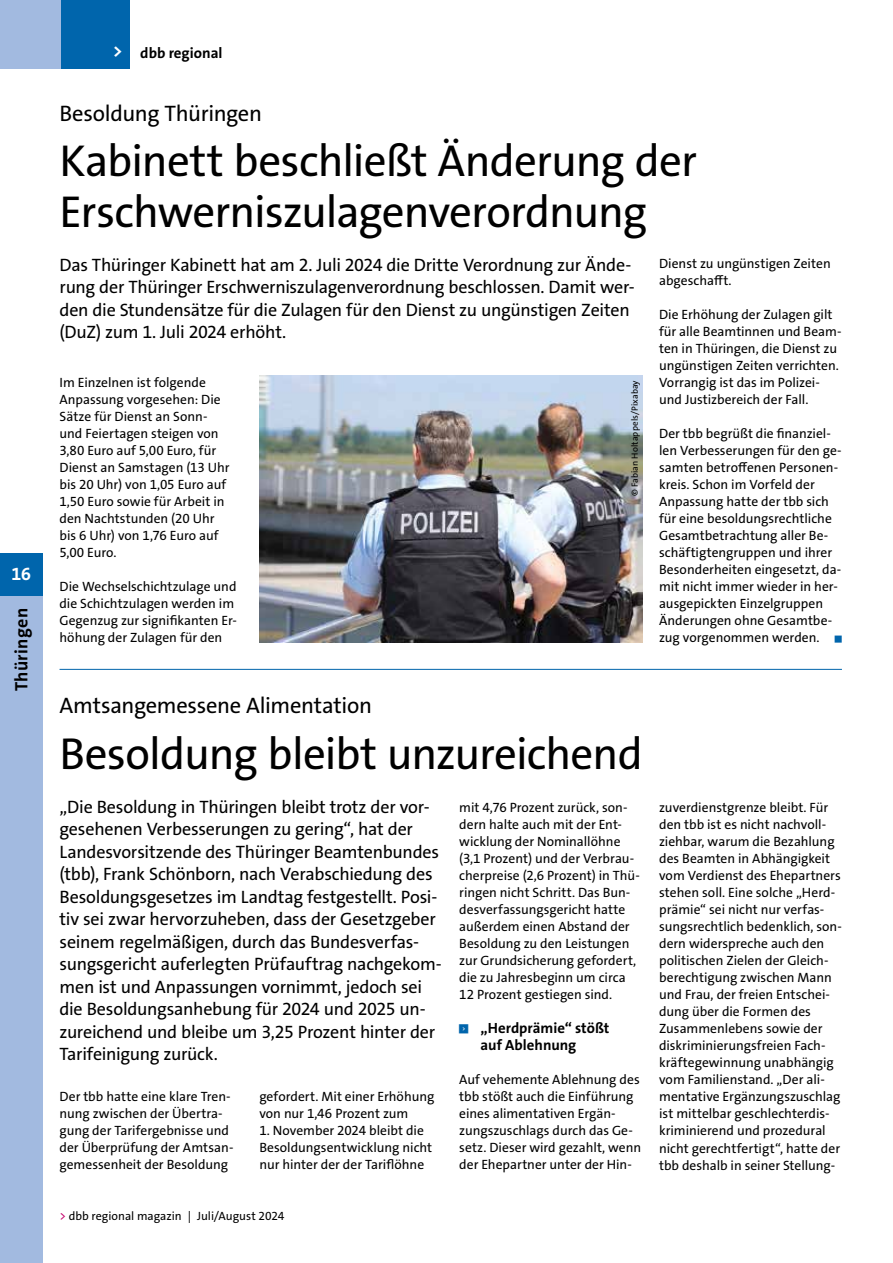
<style>
.page{position:relative;width:893px;height:1263px;background:#fff}
.page>*{position:absolute;margin:0;border:0;box-sizing:border-box;transform-origin:0 0}
.t1{font:98.85px "The Sans Os F";color:#0065ac;scale:.13 1}
.t2{font:45px/51px "The Sans Os F";letter-spacing:-.02em;color:#000}
.t3{font:22.5px "The Sans Os F";letter-spacing:-.015em;color:#000}
.t4{font:18px/22.5px "The Sans Os F";letter-spacing:-.015em;color:#000}
.t5{font:700 18px "The Sans Os F";letter-spacing:.02em;color:#000}
.t6{font:700 18px "The Sans Os F";color:#fff}
.t7{font:700 15px "The Sans Os F";color:#000}
.t8{font:700 14.85px/17px "The Sans Os F";color:#000}
.t9{font:13.5px/17px "The Sans Os F";color:#000}
.t10{font:12px "The Sans Os F";color:#000}
.t11{font:9px "The Sans Os F";letter-spacing:.015em;color:#000}
.t12{font:5.85px "Top Numbers";color:#0065ac}
.s1{font-size:18px;color:#fff}
.s2{color:#c3006b}
</style>
<div class="page">
<img style="left:259px;top:376px;width:383px;height:266px">
<hr style="left:60px;top:669px;width:782px;height:1px;background:#0065ac">
<div style="left:0;top:0;width:130px;height:68px;background:#a2bae0"></div>
<div style="left:62px;top:0;width:68px;height:68px;background:#0065ac"></div>
<div style="left:0;top:595px;width:43px;height:668px;background:#a2bae0"></div>
<div style="left:0;top:553px;width:43px;height:42px;background:#0065ac"></div>
<h3 class="t6" style="left:12px;top:562px;width:21px">16</h3>
<h3 class="t5" style="left:10px;top:691px;width:85px;rotate:-90deg">Thüringen</h3>
<p class="t7" style="left:113px;top:44px;width:111px"><span class="s1">&gt;</span> dbb regional</p>
<h3 class="t3" style="left:60px;top:99px;width:204px">Besoldung Thüringen</h3>
<h2 class="t2" style="left:60px;top:136px;width:639px">Kabinett beschließt Änderung der<br>Erschwerniszulagenverordnung</h2>
<p class="t4" style="left:60px;top:254px;width:577px">Das Thüringer Kabinett hat am 2. Juli 2024 die Dritte Verordnung zur Ände&shy;rung der Thüringer Erschwerniszulagenverordnung beschlossen. Damit wer&shy;den die Stundensätze für die Zulagen für den Dienst zu ungünstigen Zeiten (DuZ) zum 1. Juli 2024 erhöht.</p>
<p class="t9" style="left:60px;top:374px;width:172px">Im Einzelnen ist folgende<br>Anpassung vorgesehen: Die<br>Sätze für Dienst an Sonn&shy;und Feiertagen steigen von<br>3,80 Euro auf 5,00 Euro, für<br>Dienst an Samstagen (13 Uhr bis 20 Uhr) von 1,05 Euro auf<br>1,50 Euro sowie für Arbeit in den Nachtstunden (20 Uhr bis 6 Uhr) von 1,76 Euro auf<br>5,00 Euro.</p>
<p class="t9" style="left:60px;top:578px;width:179px">Die Wechselschichtzulage und die Schichtzulagen werden im<br>Gegenzug zur signifikanten Er&shy;höhung der Zulagen für den</p>
<p class="t9" style="left:659px;top:255px;width:173px">Dienst zu ungünstigen Zeiten abgeschafft.</p>
<p class="t9" style="left:659px;top:306px;width:184px">Die Erhöhung der Zulagen gilt für alle Beamtinnen und Beam&shy;ten in Thüringen, die Dienst zu ungünstigen Zeiten verrichten.<br>Vorrangig ist das im Polizei&shy;und Justizbereich der Fall.</p>
<p class="t9" style="left:659px;top:425px;width:184px">Der tbb begrüßt die finanziel&shy;len Verbesserungen für den ge&shy;samten betroffenen Personen&shy;kreis. Schon im Vorfeld der<br>Anpassung hatte der tbb sich für eine besoldungsrechtliche<br>Gesamtbetrachtung aller Be&shy;schäftigtengruppen und ihrer<br>Besonderheiten eingesetzt, da&shy;mit nicht immer wieder in her&shy;ausgepickten Einzelgruppen<br>Änderungen ohne Gesamtbe&shy;zug vorgenommen werden.</p>
<p class="t11" style="left:629px;top:496px;width:117px;rotate:-90deg">© Fabian Holtappels/Pixabay</p>
<h1 class="t1" style="left:835px;top:521px;width:56px">_</h1>
<h3 class="t3" style="left:60px;top:691px;width:314px">Amtsangemessene Alimentation</h3>
<h2 class="t2" style="left:60px;top:728px;width:585px">Besoldung bleibt unzureichend</h2>
<p class="t4" style="left:60px;top:795px;width:384px">„Die Besoldung in Thüringen bleibt trotz der vor&shy;gesehenen Verbesserungen zu gering“, hat der Landesvorsitzende des Thüringer Beamtenbundes (tbb), Frank Schönborn, nach Verabschiedung des Besoldungsgesetzes im Landtag festgestellt. Posi&shy;tiv sei zwar hervorzuheben, dass der Gesetzgeber seinem regelmäßigen, durch das Bundesverfas&shy;sungsgericht auferlegten Prüfauftrag nachgekom&shy;men ist und Anpassungen vornimmt, jedoch sei die Besoldungsanhebung für 2024 und 2025 un&shy;zureichend und bleibe um 3,25 Prozent hinter der Tarifeinigung zurück.</p>
<p class="t9" style="left:60px;top:1088px;width:175px">Der tbb hatte eine klare Tren&shy;nung zwischen der Übertra&shy;gung der Tarifergebnisse und der Überprüfung der Amtsan&shy;gemessenheit der Besoldung</p>
<p class="t9" style="left:259px;top:1088px;width:176px">gefordert. Mit einer Erhöhung von nur 1,46 Prozent zum</p>
<p class="t9" style="left:459px;top:799px;width:182px">mit 4,76 Prozent zurück, son&shy;dern halte auch mit der Ent&shy;wicklung der Nominallöhne (3,1 Prozent) und der Verbrau&shy;cherpreise (2,6 Prozent) in Thü&shy;ringen nicht Schritt. Das Bun&shy;desverfassungsgericht hatte außerdem einen Abstand der<br>Besoldung zu den Leistungen zur Grundsicherung gefordert, die zu Jahresbeginn um circa<br>12 Prozent gestiegen sind.</p>
<p class="t12" style="left:459px;top:1024px;width:11px">&lt;</p>
<p class="t8" style="left:480px;top:1020px;width:130px">„Herdprämie“ stößt auf Ablehnung</p>
<p class="t9" style="left:459px;top:1071px;width:183px">Auf vehemente Ablehnung des tbb stößt auch die Einführung eines alimentativen Ergän&shy;zungszuschlags durch das Ge&shy;setz. Dieser wird gezahlt, wenn der Ehepartner unter der Hin-</p>
<p class="t9" style="left:259px;top:1122px;width:174px">1. November 2024 bleibt die<br>Besoldungsentwicklung nicht nur hinter der der Tariflöhne</p>
<p class="t10" style="left:60px;top:1208px;width:226px"><span class="s2">&gt;</span> dbb regional magazin | Juli/August 2024</p>
<p class="t9" style="left:659px;top:799px;width:184px">zuverdienstgrenze bleibt. Für den tbb ist es nicht nachvoll&shy;ziehbar, warum die Bezahlung des Beamten in Abhängigkeit vom Verdienst des Ehepartners stehen soll. Eine solche „Herd&shy;prämie“ sei nicht nur verfas&shy;sungsrechtlich bedenklich, son&shy;dern widerspreche auch den politischen Zielen der Gleich&shy;berechtigung zwischen Mann und Frau, der freien Entschei&shy;dung über die Formen des<br>Zusammenlebens sowie der diskriminierungsfreien Fach&shy;kräftegewinnung unabhängig vom Familienstand. „Der ali&shy;mentative Ergänzungszuschlag ist mittelbar geschlechterdis&shy;kriminierend und prozedural nicht gerechtfertigt“, hatte der tbb deshalb in seiner Stellung-</p>
</div>
